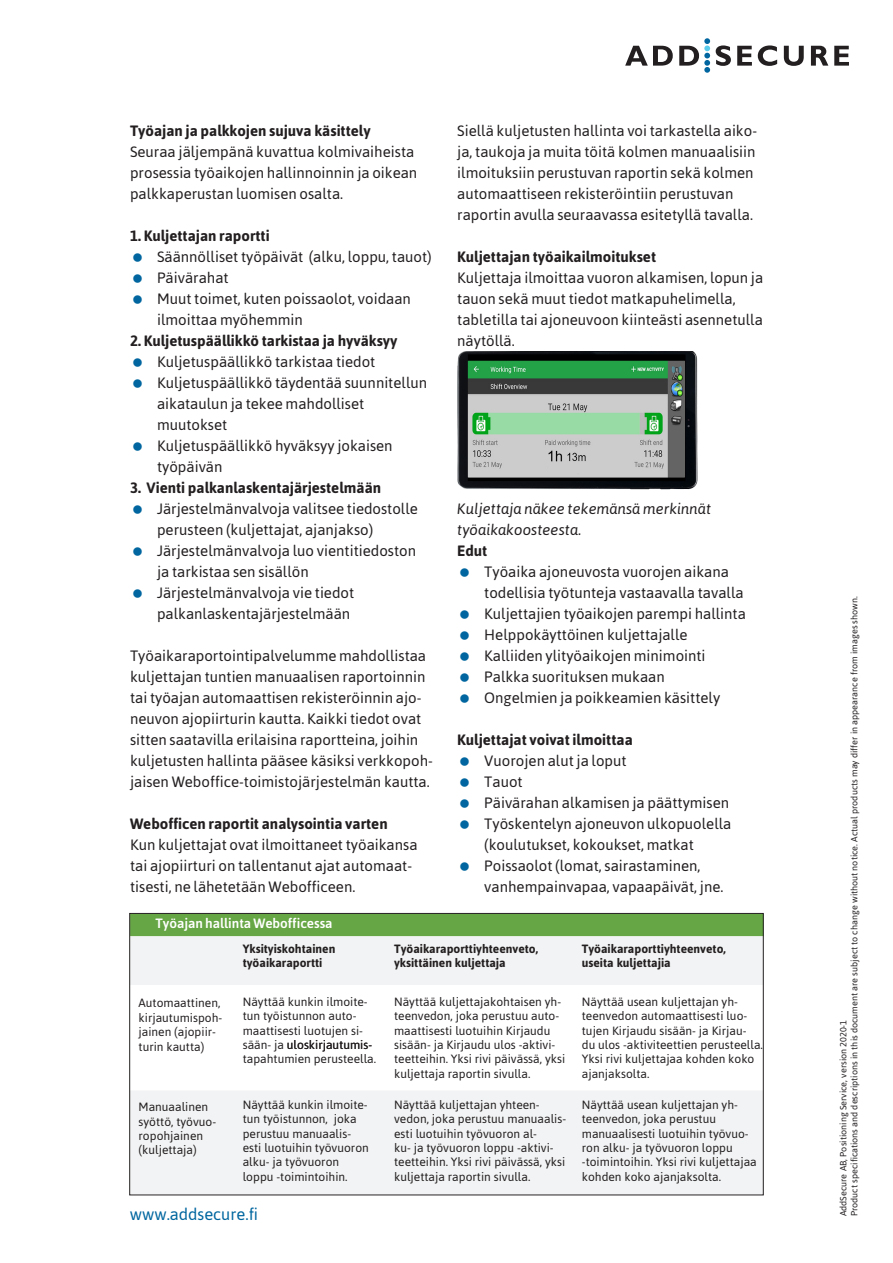
<style>
.page{position:relative;width:893px;height:1263px;background:#fff}
.page>*{position:absolute;margin:0;border:0;box-sizing:border-box;transform-origin:0 0}
.t1{font:16.5px "Asap";color:#01669f}
.BodyText_Asap10_14{font:15px/21px "Asap";color:#231f20}
.Bullet_List_tab_Asap{font:15px/21px "Asap";color:#231f20}
.BodyText_Asap10_14-2{font:700 15px "Asap";color:#231f20}
.BodyText_Asap10_14-3{font:italic 15px/21px "Asap";color:#231f20}
.t2{font:500 13.5px "Asap";color:#fff}
.t3{font:12px/14.4px "Asap";color:#231f20}
.t4{font:700 12px "Asap";color:#231f20}
.t5{font:9px "Asap";color:#231f20}
</style>
<div class="page">
<svg style="left:625px;top:38px;width:224px;height:35px"></svg>
<img style="left:457px;top:351px;width:240px;height:139px">
<div style="left:131px;top:915px;width:631px;height:21px;background:#66a644"></div>
<svg style="left:131px;top:936px;width:631px;height:257px;fill:#f2f3f4"></svg>
<div style="left:129px;top:913px;width:635px;height:282px;border:1px solid #231f20"></div>
<p class="BodyText_Asap10_14-2" style="left:130px;top:120px;width:242px">Työajan ja palkkojen sujuva käsittely</p>
<p class="BodyText_Asap10_14" style="left:130px;top:140px;width:289px">Seuraa jäljempänä kuvattua kolmivaiheista prosessia työaikojen hallinnoinnin ja oikean palkkaperustan luomisen osalta.</p>
<p class="BodyText_Asap10_14-2" style="left:130px;top:225px;width:141px">1. Kuljettajan raportti</p>
<p class="Bullet_List_tab_Asap" style="left:157px;top:245px;width:276px">Säännölliset työpäivät (alku, loppu, tauot)</p>
<p class="Bullet_List_tab_Asap" style="left:157px;top:266px;width:73px">Päivärahat</p>
<p class="Bullet_List_tab_Asap" style="left:157px;top:287px;width:255px">Muut toimet, kuten poissaolot, voidaan ilmoittaa myöhemmin</p>
<p class="BodyText_Asap10_14-2" style="left:130px;top:330px;width:269px">2. Kuljetuspäällikkö tarkistaa ja hyväksyy</p>
<p class="Bullet_List_tab_Asap" style="left:157px;top:350px;width:220px">Kuljetuspäällikkö tarkistaa tiedot</p>
<p class="Bullet_List_tab_Asap" style="left:157px;top:371px;width:272px">Kuljetuspäällikkö täydentää suunnitellun aikataulun ja tekee mahdolliset muutokset</p>
<p class="Bullet_List_tab_Asap" style="left:157px;top:434px;width:237px">Kuljetuspäällikkö hyväksyy jokaisen työpäivän</p>
<p class="BodyText_Asap10_14-2" style="left:130px;top:477px;width:253px">3. Vienti palkanlaskentajärjestelmään</p>
<p class="Bullet_List_tab_Asap" style="left:157px;top:497px;width:262px">Järjestelmänvalvoja valitsee tiedostolle perusteen (kuljettajat, ajanjakso)</p>
<p class="Bullet_List_tab_Asap" style="left:157px;top:539px;width:261px">Järjestelmänvalvoja luo vientitiedoston ja tarkistaa sen sisällön</p>
<p class="Bullet_List_tab_Asap" style="left:157px;top:581px;width:199px">Järjestelmänvalvoja vie tiedot palkanlaskentajärjestelmään</p>
<p class="BodyText_Asap10_14" style="left:130px;top:644px;width:298px;text-align:justify">Työaikaraportointipalvelumme mahdollistaa kuljettajan tuntien manuaalisen raportoinnin tai työajan automaattisen rekisteröinnin ajo-</p>
<p class="BodyText_Asap10_14" style="left:130px;top:707px;width:293px">neuvon ajopiirturin kautta. Kaikki tiedot ovat</p>
<p class="BodyText_Asap10_14" style="left:130px;top:728px;width:290px">sitten saatavilla erilaisina raportteina, joihin</p>
<p class="BodyText_Asap10_14" style="left:130px;top:749px;width:304px">kuljetusten hallinta pääsee käsiksi verkkopoh&shy;jaisen Weboffice-toimistojärjestelmän kautta.</p>
<p class="BodyText_Asap10_14-2" style="left:130px;top:813px;width:259px">Webofficen raportit analysointia varten</p>
<p class="BodyText_Asap10_14" style="left:130px;top:833px;width:289px">Kun kuljettajat ovat ilmoittaneet työaikansa</p>
<p class="BodyText_Asap10_14" style="left:130px;top:854px;width:284px">tai ajopiirturi on tallentanut ajat automaat&shy;tisesti, ne lähetetään Webofficeen.</p>
<p class="BodyText_Asap10_14" style="left:457px;top:119px;width:301px">Siellä kuljetusten hallinta voi tarkastella aiko&shy;ja, taukoja ja muita töitä kolmen manuaalisiin ilmoituksiin perustuvan raportin sekä kolmen automaattiseen rekisteröintiin perustuvan raportin avulla seuraavassa esitetyllä tavalla.</p>
<p class="BodyText_Asap10_14-2" style="left:457px;top:246px;width:200px">Kuljettajan työaikailmoitukset</p>
<p class="BodyText_Asap10_14" style="left:457px;top:266px;width:307px">Kuljettaja ilmoittaa vuoron alkamisen, lopun ja</p>
<p class="BodyText_Asap10_14" style="left:457px;top:287px;width:307px">tauon sekä muut tiedot matkapuhelimella, tabletilla tai ajoneuvoon kiinteästi asennetulla näytöllä.</p>
<p class="BodyText_Asap10_14-3" style="left:457px;top:497px;width:255px">Kuljettaja näkee tekemänsä merkinnät työaikakoosteesta.</p>
<p class="BodyText_Asap10_14-2" style="left:457px;top:540px;width:32px">Edut</p>
<p class="Bullet_List_tab_Asap" style="left:484px;top:560px;width:261px">Työaika ajoneuvosta vuorojen aikana todellisia työtunteja vastaavalla tavalla</p>
<p class="Bullet_List_tab_Asap" style="left:484px;top:602px;width:263px">Kuljettajien työaikojen parempi hallinta</p>
<p class="Bullet_List_tab_Asap" style="left:484px;top:623px;width:205px">Helppokäyttöinen kuljettajalle</p>
<p class="Bullet_List_tab_Asap" style="left:484px;top:644px;width:223px">Kalliiden ylityöaikojen minimointi</p>
<p class="Bullet_List_tab_Asap" style="left:484px;top:665px;width:182px">Palkka suorituksen mukaan</p>
<p class="Bullet_List_tab_Asap" style="left:484px;top:686px;width:237px">Ongelmien ja poikkeamien käsittely</p>
<p class="BodyText_Asap10_14-2" style="left:457px;top:729px;width:177px">Kuljettajat voivat ilmoittaa</p>
<p class="Bullet_List_tab_Asap" style="left:484px;top:749px;width:144px">Vuorojen alut ja loput</p>
<p class="Bullet_List_tab_Asap" style="left:484px;top:770px;width:40px">Tauot</p>
<p class="Bullet_List_tab_Asap" style="left:484px;top:791px;width:246px">Päivärahan alkamisen ja päättymisen</p>
<p class="Bullet_List_tab_Asap" style="left:484px;top:812px;width:249px">Työskentelyn ajoneuvon ulkopuolella (koulutukset, kokoukset, matkat</p>
<p class="Bullet_List_tab_Asap" style="left:484px;top:854px;width:241px">Poissaolot (lomat, sairastaminen, vanhempainvapaa, vapaapäivät, jne.</p>
<p class="t2" style="left:156px;top:914px;width:179px">Työajan hallinta Webofficessa</p>
<p class="t4" style="left:243px;top:940px;width:94px">Yksityiskohtainen</p>
<p class="t4" style="left:243px;top:955px;width:81px">työaikaraportti</p>
<p class="t3" style="left:139px;top:995px;width:83px">Automaattinen,</p>
<p class="t3" style="left:139px;top:1010px;width:85px">kirjautumispoh-</p>
<p class="t3" style="left:139px;top:1024px;width:79px">jainen (ajopiir&shy;turin kautta)</p>
<p class="t3" style="left:139px;top:1099px;width:71px">Manuaalinen</p>
<p class="t3" style="left:139px;top:1114px;width:79px">syöttö, työvuo-</p>
<p class="t3" style="left:139px;top:1128px;width:66px">ropohjainen</p>
<p class="t3" style="left:139px;top:1142px;width:60px">(kuljettaja)</p>
<p class="t3" style="left:243px;top:994px;width:127px">Näyttää kunkin ilmoite-</p>
<p class="t3" style="left:243px;top:1008px;width:135px">tun työistunnon auto&shy;maattisesti luotujen si&shy;sään- ja uloskirjautumis&shy;tapahtumien perusteella.</p>
<p class="t3" style="left:243px;top:1097px;width:127px">Näyttää kunkin ilmoite-</p>
<p class="t3" style="left:243px;top:1111px;width:128px">tun työistunnon, joka perustuu manuaalis&shy;esti luotuihin työvuoron alku- ja työvuoron</p>
<p class="t3" style="left:243px;top:1169px;width:106px">loppu -toimintoihin.</p>
<p class="t1" style="left:130px;top:1203px;width:130px">www.addsecure.fi</p>
<p class="t4" style="left:394px;top:940px;width:145px">Työaikaraporttiyhteenveto,</p>
<p class="t4" style="left:394px;top:955px;width:113px">yksittäinen kuljettaja</p>
<p class="t3" style="left:394px;top:994px;width:169px">Näyttää kuljettajakohtaisen yh&shy;teenvedon, joka perustuu auto-</p>
<p class="t3" style="left:394px;top:1023px;width:163px">maattisesti luotuihin Kirjaudu sisään- ja Kirjaudu ulos -aktivi-</p>
<p class="t3" style="left:394px;top:1051px;width:173px">teetteihin. Yksi rivi päivässä, yksi kuljettaja raportin sivulla.</p>
<p class="t3" style="left:394px;top:1097px;width:147px">Näyttää kuljettajan yhteen-</p>
<p class="t3" style="left:394px;top:1111px;width:174px">vedon, joka perustuu manuaalis&shy;esti luotuihin työvuoron al-</p>
<p class="t3" style="left:394px;top:1140px;width:161px">ku- ja työvuoron loppu -aktivi-</p>
<p class="t3" style="left:394px;top:1154px;width:173px">teetteihin. Yksi rivi päivässä, yksi kuljettaja raportin sivulla.</p>
<p class="t4" style="left:582px;top:940px;width:145px">Työaikaraporttiyhteenveto,</p>
<p class="t4" style="left:582px;top:955px;width:90px">useita kuljettajia</p>
<p class="t3" style="left:582px;top:994px;width:158px">Näyttää usean kuljettajan yh-</p>
<p class="t3" style="left:582px;top:1008px;width:167px">teenvedon automaattisesti luo&shy;tujen Kirjaudu sisään- ja Kirjau-</p>
<p class="t3" style="left:582px;top:1037px;width:183px">du ulos -aktiviteettien perusteella.<br>Yksi rivi kuljettajaa kohden koko ajanjaksolta.</p>
<p class="t3" style="left:582px;top:1097px;width:158px">Näyttää usean kuljettajan yh-</p>
<p class="t3" style="left:582px;top:1111px;width:176px">teenvedon, joka perustuu manuaalisesti luotuihin työvuo&shy;ron alku- ja työvuoron loppu -toimintoihin. Yksi rivi kuljettajaa kohden koko ajanjaksolta.</p>
<p class="t5" style="left:848px;top:1216px;width:621px;rotate:-90deg">Product specifications and descriptions in this document are subject to change without notice. Actual products may differ in appearance from images shown.</p>
<p class="t5" style="left:837px;top:1216px;width:198px;rotate:-90deg">AddSecure AB, Positioning Service, version 2020-1</p>
</div>
